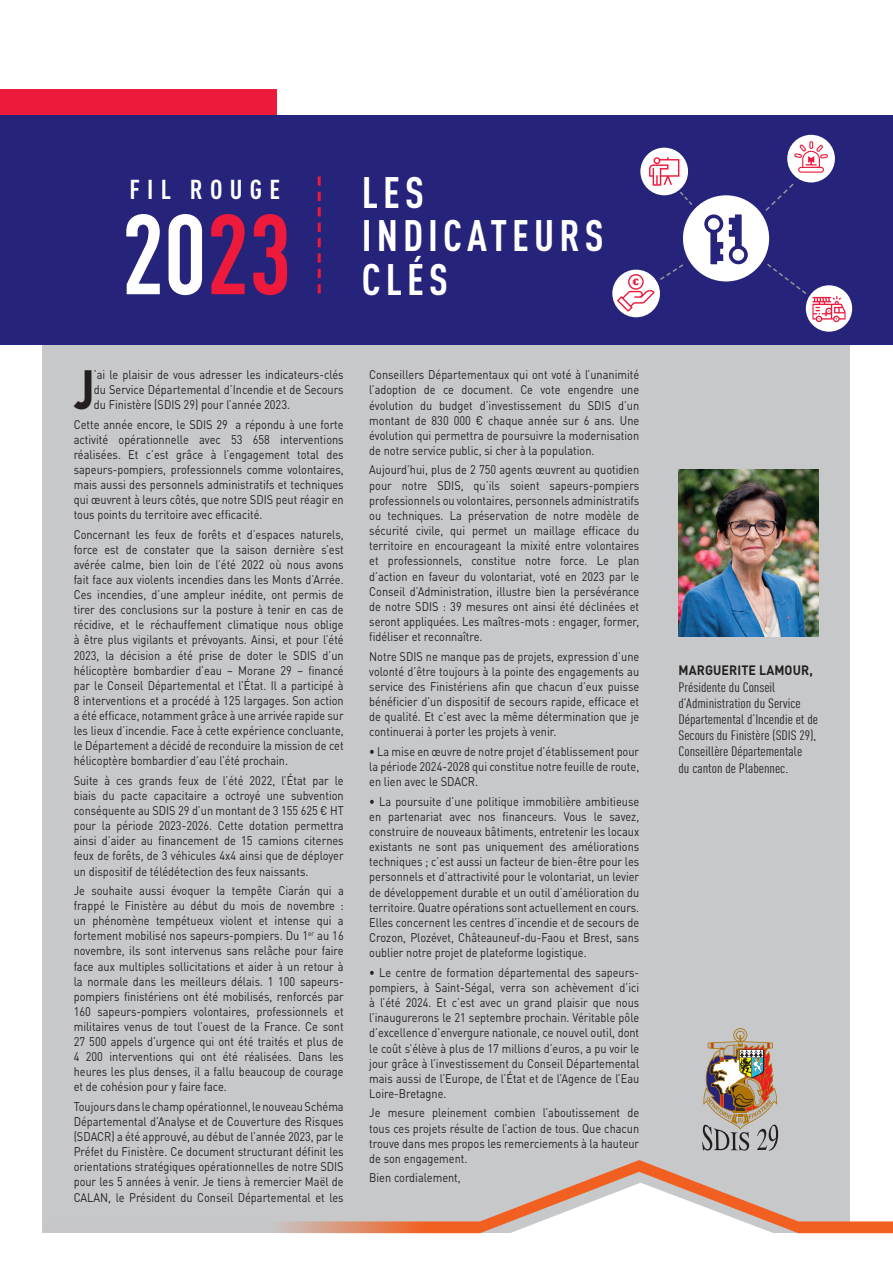
<style>
.page{position:relative;width:893px;height:1263px;background:#fff}
.page>*{position:absolute;margin:0;border:0;box-sizing:border-box;transform-origin:0 0}
.t1{font:700 condensed 111.45px "DIN Pro";color:#fff;scale:.95 1}
.t2{font:900 condensed 54.45px "DIN Pro";color:#231f20;scale:.88 1}
.t3{font:700 condensed 43.5px/43.5px "DIN Pro";letter-spacing:.12em;color:#fff}
.t4{font:700 condensed 27px "DIN Pro";letter-spacing:.27em;color:#fff}
.t5{font:condensed 13.5px/16.2px "DIN Pro";color:#231f20;scale:1.1 1}
.t6{font:700 13.5px "DIN Pro";letter-spacing:.01em;color:#231f20;scale:.92 1}
.t7{font:12.45px/15.1px "DIN Pro";color:#231f20;text-align:justify;scale:.88 1}
.s1{color:#ed1a3c}
</style>
<div class="page">
<div style="left:43px;top:317px;width:807px;height:916px;background:#c7c8ca"></div>
<div style="left:0;top:89px;width:276px;height:26px;background:#ed1a3c"></div>
<div style="left:0;top:115px;width:893px;height:229px;background:#26237b"></div>
<svg style="left:318px;top:176px;width:3px;height:117px"></svg>
<svg style="left:279px;top:1160px;width:614px;height:73px"></svg>
<svg style="left:702px;top:1028px;width:76px;height:122px"></svg>
<div style="left:806px;top:285px;width:46px;height:47px;background:#fff;border-radius:50%"></div>
<div style="left:612px;top:270px;width:48px;height:47px;background:#fff;border-radius:50%"></div>
<div style="left:640px;top:148px;width:48px;height:47px;background:#fff;border-radius:50%"></div>
<div style="left:787px;top:135px;width:48px;height:47px;background:#fff;border-radius:50%"></div>
<svg style="left:794px;top:141px;width:34px;height:32px"></svg>
<svg style="left:649px;top:157px;width:44px;height:48px"></svg>
<svg style="left:765px;top:183px;width:29px;height:28px"></svg>
<svg style="left:767px;top:264px;width:79px;height:58px"></svg>
<svg style="left:617px;top:264px;width:67px;height:48px"></svg>
<div style="left:683px;top:195px;width:86px;height:86px;background:#fff;border-radius:50%"></div>
<svg style="left:704px;top:214px;width:44px;height:51px"></svg>
<img style="left:678px;top:470px;width:141px;height:166px">
<h3 class="t4" style="left:129px;top:169px;width:152px">FIL ROUGE</h3>
<h1 class="t1" style="left:122px;top:170px;width:180px">20<span class="s1">23</span></h1>
<h3 class="t3" style="left:362px;top:167px;width:243px">LES<br>INDICATEURS</h3>
<h3 class="t3" style="left:362px;top:254px;width:88px">CLÉS</h3>
<h2 class="t2" style="left:74px;top:347px;width:24px">J</h2>
<p class="t7" style="left:94px;top:366px;width:285px">’ai le plaisir de vous adresser les indicateurs-clés du Service Départemental d’Incendie et de Secours du Finistère (SDIS 29) pour l’année 2023.</p>
<p class="t7" style="left:74px;top:415px;width:308px">Cette année encore, le SDIS 29 a répondu à une forte activité opérationnelle avec 53 658 interventions réalisées. Et c’est grâce à l’engagement total des sapeurs-pompiers, professionnels comme volontaires, mais aussi des personnels administratifs et techniques qui œuvrent à leurs côtés, que notre SDIS peut réagir en tous points du territoire avec efficacité.</p>
<p class="t7" style="left:74px;top:525px;width:308px">Concernant les feux de forêts et d’espaces naturels, force est de constater que la saison dernière s’est avérée calme, bien loin de l’été 2022 où nous avons fait face aux violents incendies dans les Monts d’Arrée.<br>Ces incendies, d’une ampleur inédite, ont permis de tirer des conclusions sur la posture à tenir en cas de récidive, et le réchauffement climatique nous oblige à être plus vigilants et prévoyants. Ainsi, et pour l’été 2023, la décision a été prise de doter le SDIS d’un hélicoptère bombardier d’eau – Morane 29 – financé par le Conseil Départemental et l’État. Il a participé à 8 interventions et a procédé à 125 largages. Son action a été efficace, notamment grâce à une arrivée rapide sur les lieux d’incendie. Face à cette expérience concluante, le Département a décidé de reconduire la mission de cet hélicoptère bombardier d’eau l’été prochain.</p>
<p class="t7" style="left:74px;top:771px;width:308px">Suite à ces grands feux de l’été 2022, l’État par le biais du pacte capacitaire a octroyé une subvention conséquente au SDIS 29 d’un montant de 3 155 625 € HT pour la période 2023-2026. Cette dotation permettra ainsi d’aider au financement de 15 camions citernes feux de forêts, de 3 véhicules 4x4 ainsi que de déployer un dispositif de télédétection des feux naissants.</p>
<p class="t7" style="left:74px;top:881px;width:308px">Je souhaite aussi évoquer la tempête Ciarán qui a frappé le Finistère au début du mois de novembre : un phénomène tempétueux violent et intense qui a fortement mobilisé nos sapeurs-pompiers. Du 1<sup>er</sup> au 16 novembre, ils sont intervenus sans relâche pour faire face aux multiples sollicitations et aider à un retour à la normale dans les meilleurs délais. 1 100 sapeurs&shy;pompiers finistériens ont été mobilisés, renforcés par 160 sapeurs-pompiers volontaires, professionnels et militaires venus de tout l’ouest de la France. Ce sont 27 500 appels d’urgence qui ont été traités et plus de 4 200 interventions qui ont été réalisées. Dans les heures les plus denses, il a fallu beaucoup de courage et de cohésion pour y faire face.</p>
<p class="t7" style="left:74px;top:1097px;width:308px">Toujours dans le champ opérationnel, le nouveau Schéma Départemental d’Analyse et de Couverture des Risques (SDACR) a été approuvé, au début de l’année 2023, par le Préfet du Finistère. Ce document structurant définit les orientations stratégiques opérationnelles de notre SDIS pour les 5 années à venir. Je tiens à remercier Maël de CALAN, le Président du Conseil Départemental et les</p>
<p class="t7" style="left:369px;top:366px;width:308px">Conseillers Départementaux qui ont voté à l’unanimité l’adoption de ce document. Ce vote engendre une évolution du budget d’investissement du SDIS d’un montant de 830 000 € chaque année sur 6 ans. Une évolution qui permettra de poursuivre la modernisation de notre service public, si cher à la population.</p>
<p class="t7" style="left:369px;top:461px;width:308px">Aujourd’hui, plus de 2 750 agents œuvrent au quotidien pour notre SDIS, qu’ils soient sapeurs-pompiers professionnels ou volontaires, personnels administratifs ou techniques. La préservation de notre modèle de sécurité civile, qui permet un maillage efficace du territoire en encourageant la mixité entre volontaires et professionnels, constitue notre force. Le plan d’action en faveur du volontariat, voté en 2023 par le Conseil d’Administration, illustre bien la persévérance de notre SDIS : 39 mesures ont ainsi été déclinées et seront appliquées. Les maîtres-mots : engager, former, fidéliser et reconnaître.</p>
<p class="t7" style="left:369px;top:647px;width:308px">Notre SDIS ne manque pas de projets, expression d’une volonté d’être toujours à la pointe des engagements au service des Finistériens afin que chacun d’eux puisse bénéficier d’un dispositif de secours rapide, efficace et de qualité. Et c’est avec la même détermination que je continuerai à porter les projets à venir.</p>
<p class="t7" style="left:369px;top:743px;width:308px">• La mise en œuvre de notre projet d’établissement pour la période 2024-2028 qui constitue notre feuille de route, en lien avec le SDACR.</p>
<p class="t7" style="left:369px;top:792px;width:308px">• La poursuite d’une politique immobilière ambitieuse en partenariat avec nos financeurs. Vous le savez, construire de nouveaux bâtiments, entretenir les locaux existants ne sont pas uniquement des améliorations techniques ; c’est aussi un facteur de bien-être pour les personnels et d’attractivité pour le volontariat, un levier de développement durable et un outil d’amélioration du territoire. Quatre opérations sont actuellement en cours.<br>Elles concernent les centres d’incendie et de secours de Crozon, Plozévet, Châteauneuf-du-Faou et Brest, sans oublier notre projet de plateforme logistique.</p>
<p class="t7" style="left:369px;top:963px;width:308px">• Le centre de formation départemental des sapeurs&shy;pompiers, à Saint-Ségal, verra son achèvement d’ici à l’été 2024. Et c’est avec un grand plaisir que nous l’inaugurerons le 21 septembre prochain. Véritable pôle d’excellence d’envergure nationale, ce nouvel outil, dont le coût s’élève à plus de 17 millions d’euros, a pu voir le jour grâce à l’investissement du Conseil Départemental mais aussi de l’Europe, de l’État et de l’Agence de l’Eau Loire-Bretagne.</p>
<p class="t7" style="left:369px;top:1104px;width:308px">Je mesure pleinement combien l’aboutissement de tous ces projets résulte de l’action de tous. Que chacun trouve dans mes propos les remerciements à la hauteur de son engagement.</p>
<p class="t7" style="left:369px;top:1169px;width:106px">Bien cordialement,</p>
<p class="t6" style="left:679px;top:661px;width:147px">MARGUERITE LAMOUR,</p>
<p class="t5" style="left:678px;top:678px;width:128px">Présidente du Conseil d’Administration du Service<br>Départemental d’Incendie et de<br>Secours du Finistère (SDIS 29),<br>Conseillère Départementale<br>du canton de Plabennec.</p>
</div>
